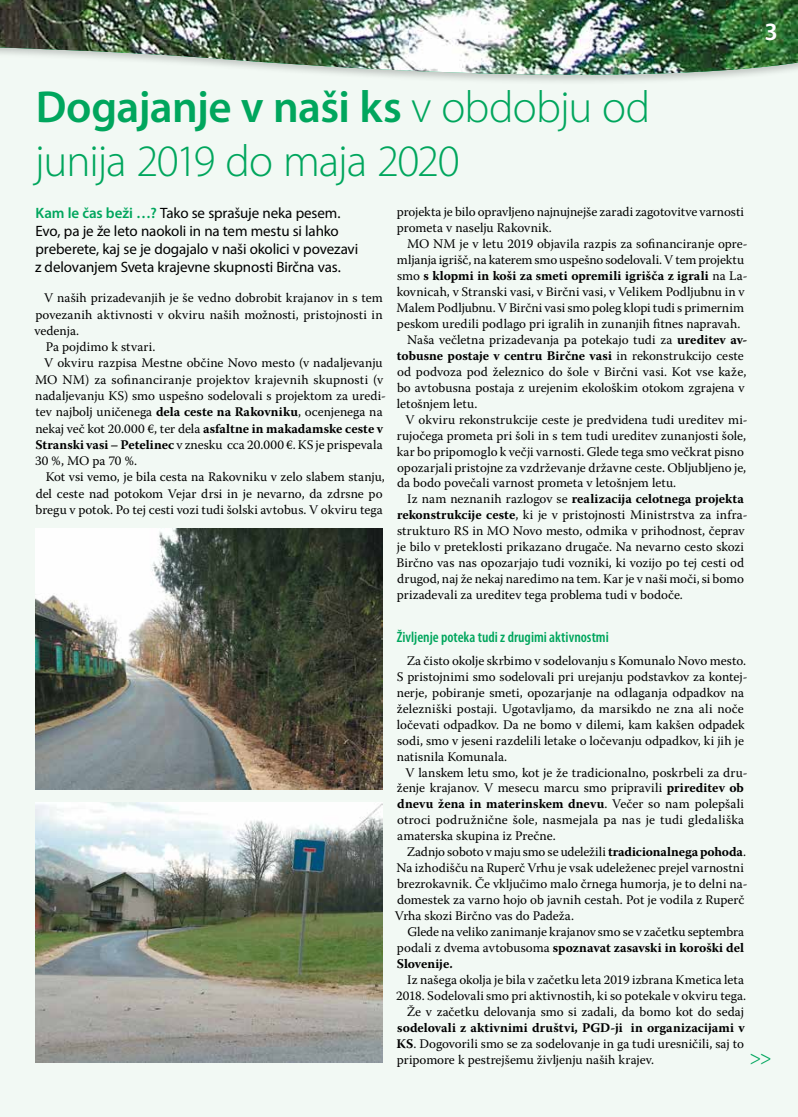
<style>
.page{position:relative;width:798px;height:1117px;background:#fff}
.page>*{position:absolute;margin:0;border:0;box-sizing:border-box;transform-origin:0 0}
.t1{font:300 45px/54px "Myriad Pro";letter-spacing:-.025em;color:#00a65d}
.t2{font:600 25px "Myriad Pro";color:#fff}
.t3{font:300 22.5px "Warnock Pro";color:#00a65d}
.t4{font:15px/18px "Myriad Pro";letter-spacing:-.01em;color:#000}
.t5{font:600 condensed 15px "Myriad Pro";color:#00a65d}
.t6{font:13.12px/16px "Warnock Pro";letter-spacing:.005em;color:#000}
.t7{font:700 13.12px "Warnock Pro";color:#000}
.s1{font-weight:600}
.s2{font-weight:600;color:#00a65d}
.s3{font-weight:700}
.s4{font-weight:400}
</style>
<div class="page">
<div style="left:1px;top:94px;width:796px;height:1022px;background:#f2f9f4"></div>
<svg style="left:0;top:94px;width:1px;height:1022px"></svg>
<svg style="left:0;top:76px;width:797px;height:18px;fill:#f2f9f4"></svg>
<img style="left:0;top:0;width:797px;height:76px">
<img style="left:35px;top:528px;width:347px;height:261px">
<img style="left:35px;top:802px;width:347px;height:260px">
<h1 class="t1" style="left:35px;top:80px;width:616px"><span class="s1">Dogajanje v naši ks</span> v obdobju od junija 2019 do maja 2020</h1>
<h2 class="t2" style="left:764px;top:16px;width:15px">3</h2>
<p class="t4" style="left:35px;top:203px;width:324px"><span class="s2">Kam le čas beži …?</span> Tako se sprašuje neka pesem.<br>Evo, pa je že leto naokoli in na tem mestu si lahko preberete, kaj se je dogajalo v naši okolici v povezavi z delovanjem Sveta krajevne skupnosti Birčna vas.</p>
<p class="t6" style="left:44px;top:290px;width:340px">V naših prizadevanjih je še vedno dobrobit krajanov in s tem</p>
<p class="t6" style="left:35px;top:306px;width:348px">povezanih aktivnosti v okviru naših možnosti, pristojnosti in</p>
<p class="t6" style="left:35px;top:322px;width:46px">vedenja.</p>
<p class="t6" style="left:46px;top:338px;width:111px">Pa pojdimo k stvari.</p>
<p class="t6" style="left:44px;top:355px;width:340px">V okviru razpisa Mestne občine Novo mesto (v nadaljevanju</p>
<p class="t6" style="left:35px;top:371px;width:349px">MO NM) za sofinanciranje projektov krajevnih skupnosti (v</p>
<p class="t6" style="left:35px;top:387px;width:352px">nadaljevanju KS) smo uspešno sodelovali s projektom za uredi-</p>
<p class="t6" style="left:35px;top:403px;width:348px">tev najbolj uničenega <span class="s3">dela ceste na Rakovniku</span>, ocenjenega na</p>
<p class="t6" style="left:35px;top:420px;width:349px">nekaj več kot 20.000 €, ter dela <span class="s3">asfaltne in makadamske ceste v</span></p>
<p class="t6" style="left:35px;top:436px;width:348px"><span class="s3">Stranski vasi – Petelinec</span> v znesku cca 20.000 €. KS je prispevala</p>
<p class="t6" style="left:35px;top:452px;width:103px">30 %, MO pa 70 %.</p>
<p class="t6" style="left:46px;top:468px;width:340px">Kot vsi vemo, je bila cesta na Rakovniku v zelo slabem stanju,</p>
<p class="t6" style="left:36px;top:485px;width:348px">del ceste nad potokom Vejar drsi in je nevarno, da zdrsne po</p>
<p class="t6" style="left:36px;top:501px;width:348px">bregu v potok. Po tej cesti vozi tudi šolski avtobus. V okviru tega</p>
<p class="t6" style="left:397px;top:203px;width:348px">projekta je bilo opravljeno najnujnejše zaradi zagotovitve varnosti prometa v naselju Rakovnik.</p>
<p class="t6" style="left:407px;top:235px;width:342px">MO NM je v letu 2019 objavila razpis za sofinanciranje opre-</p>
<p class="t6" style="left:397px;top:251px;width:348px">mljanja igrišč, na katerem smo uspešno sodelovali. V tem projektu</p>
<p class="t7" style="left:397px;top:268px;width:352px"><span class="s4">smo</span> s klopmi in koši za smeti opremili igrišča z igrali <span class="s4">na La-</span></p>
<p class="t6" style="left:397px;top:283px;width:349px">kovnicah, v Stranski vasi, v Birčni vasi, v Velikem Podljubnu in v</p>
<p class="t6" style="left:396px;top:299px;width:349px">Malem Podljubnu. V Birčni vasi smo poleg klopi tudi s primernim</p>
<p class="t6" style="left:396px;top:315px;width:345px">peskom uredili podlago pri igralih in zunanjih fitnes napravah.</p>
<p class="t6" style="left:407px;top:331px;width:342px">Naša večletna prizadevanja pa potekajo tudi za <span class="s3">ureditev av-</span></p>
<p class="t7" style="left:397px;top:347px;width:348px">tobusne postaje v centru Birčne vasi <span class="s4">in rekonstrukcijo ceste</span></p>
<p class="t6" style="left:397px;top:363px;width:350px">od podvoza pod železnico do šole v Birčni vasi. Kot vse kaže,</p>
<p class="t6" style="left:397px;top:379px;width:349px">bo avtobusna postaja z urejenim ekološkim otokom zgrajena v</p>
<p class="t6" style="left:397px;top:395px;width:82px">letošnjem letu.</p>
<p class="t6" style="left:405px;top:411px;width:343px">V okviru rekonstrukcije ceste je predvidena tudi ureditev mi-</p>
<p class="t6" style="left:396px;top:427px;width:351px">rujočega prometa pri šoli in s tem tudi ureditev zunanjosti šole,</p>
<p class="t6" style="left:397px;top:443px;width:348px">kar bo pripomoglo k večji varnosti. Glede tega smo večkrat pisno</p>
<p class="t6" style="left:397px;top:459px;width:350px">opozarjali pristojne za vzdrževanje državne ceste. Obljubljeno je,</p>
<p class="t6" style="left:397px;top:475px;width:280px">da bodo povečali varnost prometa v letošnjem letu.</p>
<p class="t7" style="left:407px;top:491px;width:338px"><span class="s4">Iz nam neznanih razlogov se</span> realizacija celotnega projekta</p>
<p class="t6" style="left:397px;top:506px;width:352px"><span class="s3">rekonstrukcije ceste</span>, ki je v pristojnosti Ministrstva za infra-</p>
<p class="t6" style="left:397px;top:522px;width:349px">strukturo RS in MO Novo mesto, odmika v prihodnost, čeprav</p>
<p class="t6" style="left:396px;top:538px;width:348px">je bilo v preteklosti prikazano drugače. Na nevarno cesto skozi</p>
<p class="t6" style="left:396px;top:554px;width:349px">Birčno vas nas opozarjajo tudi vozniki, ki vozijo po tej cesti od</p>
<p class="t6" style="left:397px;top:570px;width:348px">drugod, naj že nekaj naredimo na tem. Kar je v naši moči, si bomo</p>
<p class="t6" style="left:396px;top:586px;width:287px">prizadevali za ureditev tega problema tudi v bodoče.</p>
<p class="t5" style="left:396px;top:627px;width:213px">Življenje poteka tudi z drugimi aktivnostmi</p>
<p class="t6" style="left:396px;top:652px;width:352px;text-indent:10px">Za čisto okolje skrbimo v sodelovanju s Komunalo Novo mesto.<br>S pristojnimi smo sodelovali pri urejanju podstavkov za kontej&shy;nerje, pobiranje smeti, opozarjanje na odlaganja odpadkov na železniški postaji. Ugotavljamo, da marsikdo ne zna ali noče ločevati odpadkov. Da ne bomo v dilemi, kam kakšen odpadek sodi, smo v jeseni razdelili letake o ločevanju odpadkov, ki jih je natisnila Komunala.</p>
<p class="t6" style="left:396px;top:763px;width:352px;text-indent:9px">V lanskem letu smo, kot je že tradicionalno, poskrbeli za dru&shy;ženje krajanov. V mesecu marcu smo pripravili <span class="s3">prireditev ob dnevu žena in materinskem dnevu</span>. Večer so nam polepšali otroci podružnične šole, nasmejala pa nas je tudi gledališka amaterska skupina iz Prečne.</p>
<p class="t6" style="left:395px;top:843px;width:354px;text-indent:12px">Zadnjo soboto v maju smo se udeležili <span class="s3">tradicionalnega pohoda</span>.<br>Na izhodišču na Ruperč Vrhu je vsak udeleženec prejel varnostni brezrokavnik. Če vključimo malo črnega humorja, je to delni na&shy;domestek za varno hojo ob javnih cestah. Pot je vodila z Ruperč Vrha skozi Birčno vas do Padeža.</p>
<p class="t6" style="left:397px;top:923px;width:348px;text-align:justify;text-indent:11px">Glede na veliko zanimanje krajanov smo se v začetku septembra podali z dvema avtobusoma <span class="s3">spoznavat zasavski in koroški del Slovenije.</span></p>
<p class="t6" style="left:396px;top:971px;width:351px;text-align:right">Iz našega okolja je bila v začetku leta 2019 izbrana Kmetica leta<br>2018. Sodelovali smo pri aktivnostih, ki so potekale v okviru tega.<br>Že v začetku delovanja smo si zadali, da bomo kot do sedaj</p>
<p class="t6" style="left:396px;top:1019px;width:349px;text-align:justify"><span class="s3">sodelovali z aktivnimi društvi, PGD-ji in organizacijami v KS</span>. Dogovorili smo se za sodelovanje in ga tudi uresničili, saj to pripomore k pestrejšemu življenju naših krajev.</p>
<h3 class="t3" style="left:749px;top:1042px;width:24px">&gt;&gt;</h3>
</div>
